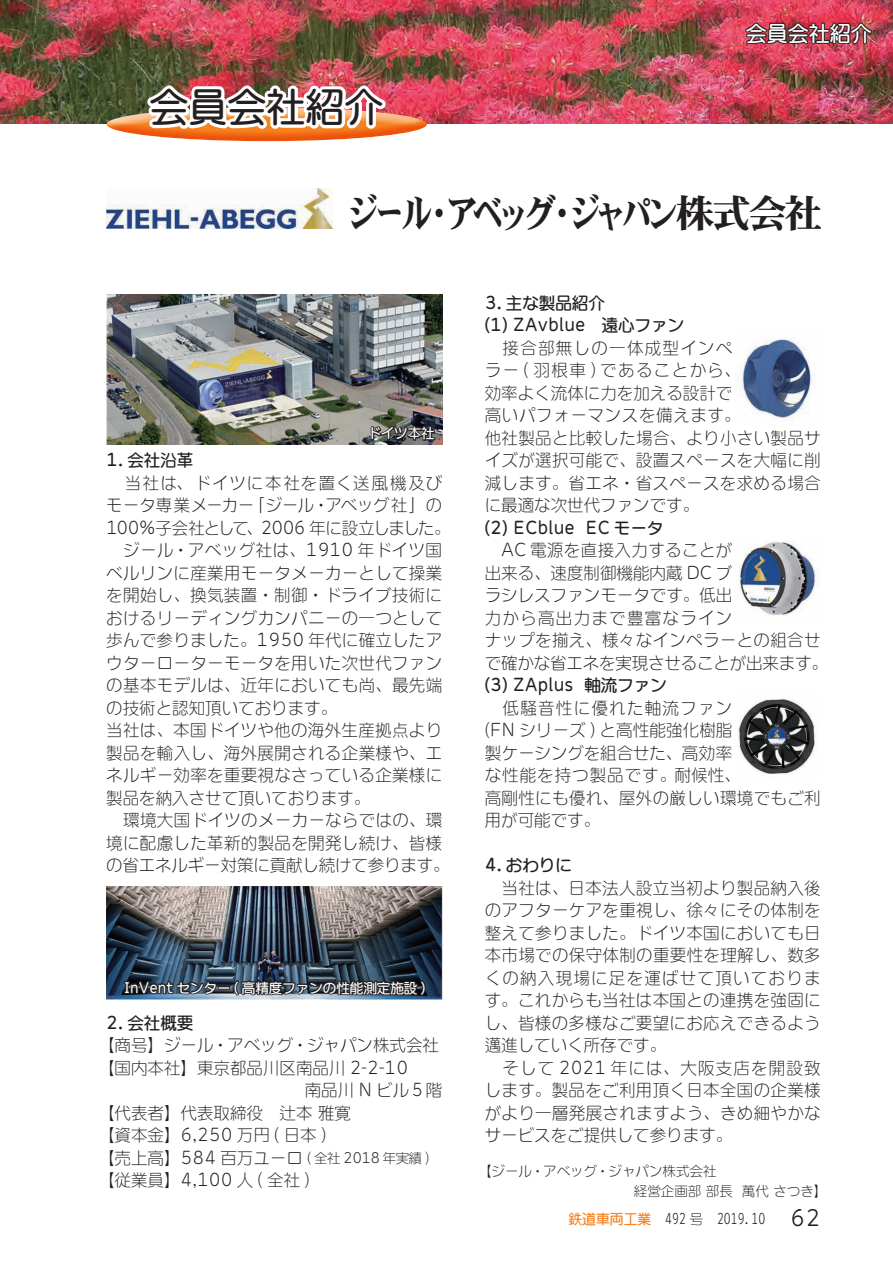
<style>
.page{position:relative;width:893px;height:1263px;background:#fff}
.page>*{position:absolute;margin:0;border:0;box-sizing:border-box;transform-origin:0 0}
.t1{font:39px "DFHS Mincho W9 WIN RKSJ H";letter-spacing:-.15em;color:#231f20;scale:.83 1}
.t2{font:39px "DFUD Maru Gothic W6 WINP RKSJ H";color:#231f20}
.t3{font:21px "DFUD Maru Gothic W6 WINP RKSJ H";color:#fff}
.t4{font:21px "DFUD Maru Gothic W4 WINP RKSJ H";color:#231f20}
.t5{font:16.5px/22.5px "DFUD Maru Gothic W2 WINP RKSJ H";letter-spacing:.02em;color:#231f20}
.t6{font:16.5px/22.5px "DFUD Maru Gothic W2 WINP RKSJ H";color:#231f20}
.t7{font:16.5px/22.5px "DFUD Maru Gothic W6 WINP RKSJ H";color:#231f20}
.t8{font:16.5px/22.5px "DFUD Maru Gothic W2 WINP RKSJ H";letter-spacing:.065em;color:#231f20;text-align:right}
.t9{font:16.5px/22.5px "DFUD Maru Gothic W2 WINP RKSJ H";letter-spacing:-.025em;color:#231f20}
.t10{font:13.8px "DFUD Maru Gothic W6 WIN RKSJ H";color:#f58220}
.t11{font:13.8px "DFUD Maru Gothic W2 WIN RKSJ H";color:#231f20}
.t12{font:13.5px "DFUD Maru Gothic W2 WINP RKSJ H";color:#231f20}
.t13{font:13.5px "DFUD Maru Gothic W6 WINP RKSJ H";color:#fff}
.t14{font:13.5px "DFUD Maru Gothic W2 WINP RKSJ H";letter-spacing:-.05em;color:#231f20}
.s1{font-family:"DFUD Maru Gothic W2 WIN RKSJ H";color:#231f20}
</style>
<div class="page">
<img style="left:0;top:0;width:893px;height:123px">
<svg style="left:744px;top:21px;width:129px;height:24px;background:#672d34"></svg>
<div style="left:106px;top:106px;width:323px;height:21px;background:#fff;opacity:.75"></div>
<div style="left:106px;top:119px;width:323px;height:24px;background:#f58220;opacity:.75"></div>
<img style="left:144px;top:80px;width:245px;height:52px">
<img style="left:106px;top:294px;width:336px;height:150px">
<svg style="left:370px;top:417px;width:66px;height:25px;background:#434643"></svg>
<img style="left:106px;top:887px;width:336px;height:113px">
<img style="left:123px;top:951px;width:304px;height:49px">
<img style="left:739px;top:541px;width:80px;height:75px">
<img style="left:738px;top:699px;width:79px;height:76px">
<img style="left:741px;top:339px;width:71px;height:82px">
<img style="left:106px;top:188px;width:227px;height:41px">
<h1 class="t2" style="left:149px;top:80px;width:236px">会員会社紹介</h1>
<p class="t3" style="left:746px;top:19px;width:128px">会員会社紹介</p>
<h1 class="t1" style="left:347px;top:194px;width:575px">ジール･アベッグ･ジャパン株式会社</h1>
<p class="t13" style="left:367px;top:424px;width:69px">ドイツ本社</p>
<p class="t7" style="left:106px;top:448px;width:89px">1. 会社沿革</p>
<p class="t8" style="left:125px;top:471px;width:319px">当社は、ドイツに本社を置く送風機及び「ジール･アベッグ社」の</p>
<p class="t9" style="left:246px;top:494px;width:206px;text-indent:-140px">モータ専業メーカー<br>、2006 年に設立しました。</p>
<p class="t5" style="left:106px;top:516px;width:345px">100％子会社として<br>　ジール･アベッグ社は、1910 年ドイツ国ベルリンに産業用モータメーカーとして操業を開始し、換気装置・制御・ドライブ技術におけるリーディングカンパニーの一つとして歩んで参りました。1950 年代に確立したアウターローターモータを用いた次世代ファンの基本モデルは、近年においても尚、最先端の技術と認知頂いております。<br>当社は、本国ドイツや他の海外生産拠点より製品を輸入し、海外展開される企業様や、エネルギー効率を重要視なさっている企業様に製品を納入させて頂いております。<br>　環境大国ドイツのメーカーならではの、環境に配慮した革新的製品を開発し続け、皆様の省エネルギー対策に貢献し続けて参ります。</p>
<p class="t13" style="left:124px;top:978px;width:303px">InVent センター ( 高精度ファンの性能測定施設 (</p>
<p class="t7" style="left:106px;top:1011px;width:89px">2. 会社概要</p>
<p class="t6" style="left:98px;top:1034px;width:342px">【商号】ジール･アベッグ･ジャパン株式会社</p>
<p class="t6" style="left:98px;top:1056px;width:312px">【国内本社】東京都品川区南品川 2-2-10</p>
<p class="t5" style="left:305px;top:1079px;width:139px">南品川 N ビル５階</p>
<p class="t6" style="left:98px;top:1101px;width:254px">【代表者】代表取締役　辻本雅寛</p>
<p class="t6" style="left:98px;top:1124px;width:230px">【資本金】6,250 万円 ( 日本 (</p>
<p class="t14" style="left:307px;top:1149px;width:124px">( 全社 2018 年実績 (</p>
<p class="t6" style="left:98px;top:1146px;width:213px">【売上高】584 百万ユーロ【従業員】4,100 人 ( 全社 (</p>
<p class="t7" style="left:485px;top:291px;width:201px">3. 主な製品紹介<br>1( ) ZAvblue　遠心ファン</p>
<p class="t5" style="left:485px;top:336px;width:337px">　接合部無しの一体成型インペ<br>ラー ( 羽根車 ) であることから、<br>効率よく流体に力を加える設計で<br>高いパフォーマンスを備えます。<br>他社製品と比較した場合、より小さい製品サイズが選択可能で、設置スペースを大幅に削減します。省エネ・省スペースを求める場合に最適な次世代ファンです。</p>
<p class="t7" style="left:586px;top:516px;width:79px">EC モータ</p>
<p class="t7" style="left:485px;top:516px;width:91px">2( ) ECblue</p>
<p class="t6" style="left:485px;top:539px;width:345px">　AC 電源を直接入力することが<br>出来る、速度制御機能内蔵 DC ブ<br>ラシレスファンモータです。低出<br>力から高出力まで豊富なライン<br>ナップを揃え、様々なインペラーとの組合せで確かな省エネを実現させることが出来ます。</p>
<p class="t7" style="left:584px;top:674px;width:84px">軸流ファン</p>
<p class="t7" style="left:485px;top:674px;width:90px">3( ) ZAplus</p>
<p class="t5" style="left:485px;top:696px;width:337px">　低騒音性に優れた軸流ファン<br>(FN シリーズ ) と高性能強化樹脂<br>製ケーシングを組合せた、高効率<br>な性能を持つ製品です。耐候性、<br>高剛性にも優れ、屋外の厳しい環境でもご利用が可能です。</p>
<p class="t7" style="left:485px;top:854px;width:89px">4. おわりに</p>
<p class="t5" style="left:485px;top:876px;width:337px">　当社は、日本法人設立当初より製品納入後のアフターケアを重視し、徐々にその体制を整えて参りました。ドイツ本国においても日本市場での保守体制の重要性を理解し、数多くの納入現場に足を運ばせて頂いております。これからも当社は本国との連携を強固にし、皆様の多様なご要望にお応えできるよう邁進していく所存です。<br>　そして 2021 年には、大阪支店を開設致します。製品をご利用頂く日本全国の企業様がより一層発展されますよう、きめ細やかなサービスをご提供して参ります。</p>
<p class="t12" style="left:478px;top:1162px;width:240px">【ジール･アベッグ･ジャパン株式会社</p>
<p class="t12" style="left:742px;top:1182px;width:87px">萬代さつき【</p>
<p class="t12" style="left:634px;top:1182px;width:100px">経営企画部部長</p>
<p class="t10" style="left:568px;top:1209px;width:136px">鉄道車両工業<span class="s1">　492 号</span></p>
<p class="t11" style="left:717px;top:1210px;width:50px">2019.10</p>
<p class="t4" style="left:790px;top:1204px;width:32px">62</p>
</div>
